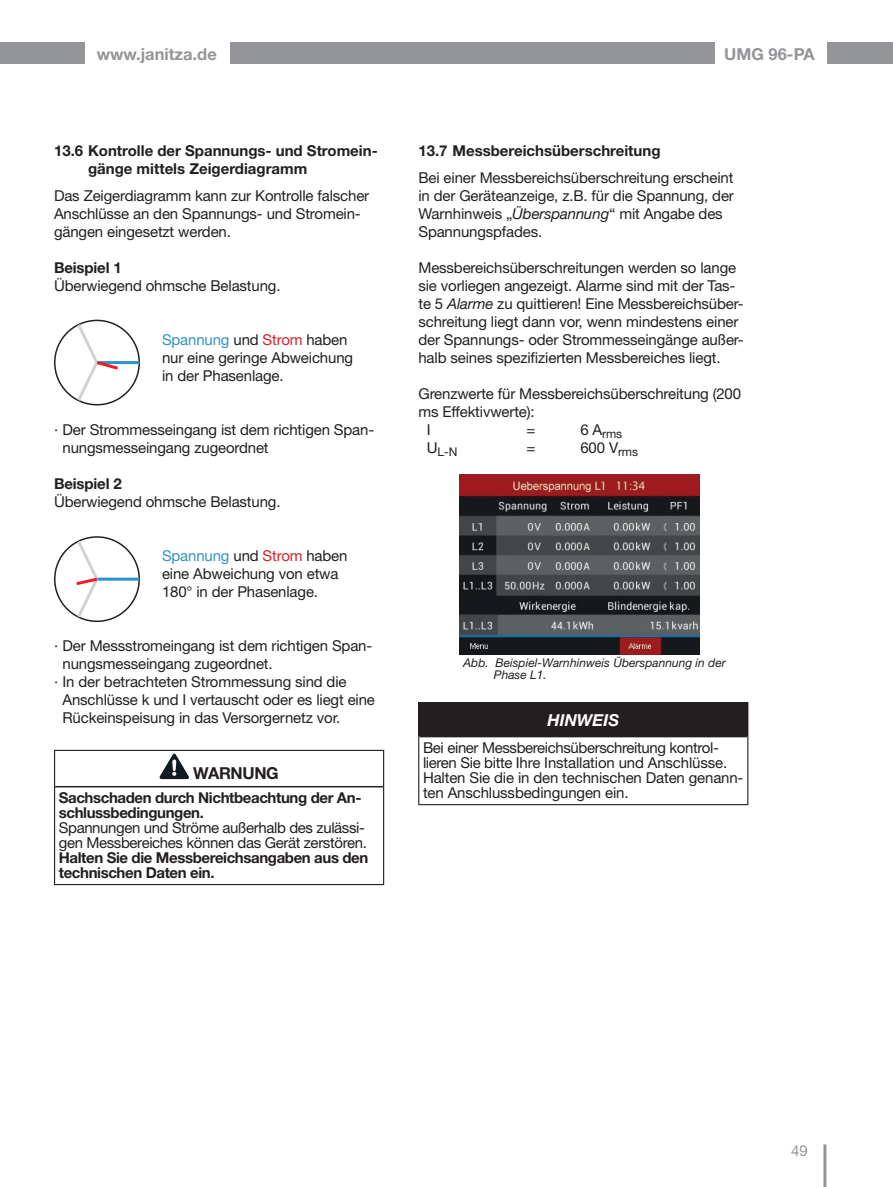
<style>
.page{position:relative;width:893px;height:1187px;background:#fff}
.page>*{position:absolute;margin:0;border:0;box-sizing:border-box;transform-origin:0 0}
.t1{font:700 16.5px "Helvetica Neue LT";color:#939598}
.t2{font:700 16.5px "Helvetica Neue LT";letter-spacing:-.02em;color:#231f20}
.t3{font:italic 700 16.5px "Helvetica Neue LT";color:#fff}
.t4{font:15px/18px "Helvetica Neue LT";letter-spacing:-.01em;color:#231f20}
.t5{font:700 15px/15px "Helvetica Neue LT";letter-spacing:-.025em;color:#231f20}
.t6{font:700 15px/18px "Helvetica Neue LT";color:#231f20}
.t7{font:15px "Helvetica Neue LT";color:#939598}
.t8{font:italic 12px/12px "Helvetica Neue LT";color:#231f20}
.t9{font:12px "Helvetica Neue LT";color:#231f20}
.s1{color:#3592c0}
.s2{color:#d1232a}
.s3{font-style:italic}
</style>
<div class="page">
<hr style="left:823px;top:1144px;width:3px;height:42px;background:#939598">
<div style="left:230px;top:43px;width:484px;height:21px;background:#939598"></div>
<div style="left:0;top:43px;width:85px;height:21px;background:#939598"></div>
<div style="left:827px;top:43px;width:66px;height:21px;background:#939598"></div>
<div style="left:54px;top:319px;width:86px;height:86px;border:2px solid #231f20;border-radius:50%"></div>
<hr style="left:97px;top:361px;width:43px;height:3px;background:#2a92d0">
<svg style="left:75px;top:321px;width:46px;height:83px"></svg>
<div style="left:54px;top:536px;width:86px;height:86px;border:2px solid #231f20;border-radius:50%"></div>
<hr style="left:97px;top:577px;width:43px;height:3px;background:#2a92d0">
<svg style="left:73px;top:537px;width:28px;height:83px"></svg>
<hr style="left:54px;top:786px;width:1px;height:97px;background:#231f20">
<hr style="left:383px;top:786px;width:1px;height:97px;background:#231f20">
<hr style="left:54px;top:883px;width:330px;height:2px;background:#231f20">
<hr style="left:54px;top:749px;width:330px;height:2px;background:#231f20">
<hr style="left:54px;top:751px;width:1px;height:35px;background:#231f20">
<hr style="left:383px;top:751px;width:1px;height:35px;background:#231f20">
<hr style="left:55px;top:786px;width:328px;height:1px;background:#231f20">
<svg style="left:160px;top:753px;width:29px;height:26px"></svg>
<img style="left:460px;top:474px;width:240px;height:180px">
<div style="left:419px;top:702px;width:329px;height:34px;background:#231f20"></div>
<hr style="left:418px;top:736px;width:1px;height:68px;background:#231f20">
<hr style="left:747px;top:736px;width:1px;height:68px;background:#231f20">
<hr style="left:418px;top:804px;width:330px;height:1px;background:#231f20">
<hr style="left:418px;top:702px;width:330px;height:1px;background:#231f20">
<hr style="left:418px;top:703px;width:1px;height:33px;background:#231f20">
<hr style="left:419px;top:735px;width:328px;height:2px;background:#231f20">
<p class="t1" style="left:97px;top:44px;width:122px">www.janitza.de</p>
<p class="t1" style="left:724px;top:44px;width:92px">UMG 96-PA</p>
<p class="t6" style="left:88px;top:142px;width:291px;text-indent:-34px">13.6 Kontrolle der Spannungs- und Stromein&shy;gänge mittels Zeigerdiagramm</p>
<p class="t4" style="left:54px;top:186px;width:317px">Das Zeigerdiagramm kann zur Kontrolle falscher<br>Anschlüsse an den Spannungs- und Stromein&shy;gängen eingesetzt werden.</p>
<p class="t5" style="left:54px;top:260px;width:69px">Beispiel 1</p>
<p class="t4" style="left:54px;top:276px;width:228px">Überwiegend ohmsche Belastung.</p>
<p class="t4" style="left:162px;top:330px;width:193px"><span class="s1">Spannung</span> und <span class="s2">Strom</span> haben nur eine geringe Abweichung in der Phasenlage.</p>
<p class="t4" style="left:63px;top:420px;width:313px;text-indent:-9px">· Der Strommesseingang ist dem richtigen Span&shy;nungsmesseingang zugeordnet</p>
<p class="t5" style="left:54px;top:476px;width:69px">Beispiel 2</p>
<p class="t4" style="left:54px;top:492px;width:228px">Überwiegend ohmsche Belastung.</p>
<p class="t4" style="left:162px;top:546px;width:187px"><span class="s1">Spannung</span> und <span class="s2">Strom</span> haben eine Abweichung von etwa<br>180° in der Phasenlage.</p>
<p class="t4" style="left:54px;top:636px;width:320px">· Der Messstromeingang ist dem richtigen Span-</p>
<p class="t4" style="left:63px;top:654px;width:212px">nungsmesseingang zugeordnet.</p>
<p class="t4" style="left:54px;top:672px;width:294px">· In der betrachteten Strommessung sind die</p>
<p class="t4" style="left:63px;top:690px;width:314px">Anschlüsse k und I vertauscht oder es liegt eine</p>
<p class="t4" style="left:63px;top:708px;width:279px">Rückeinspeisung in das Versorgernetz vor.</p>
<p class="t2" style="left:193px;top:763px;width:87px">WARNUNG</p>
<p class="t5" style="left:59px;top:789px;width:304px">Sachschaden durch Nichtbeachtung der An&shy;schlussbedingungen.</p>
<p class="t4" style="left:59px;top:819px;width:309px;line-height:15px">Spannungen und Ströme außerhalb des zulässi&shy;gen Messbereiches können das Gerät zerstören.</p>
<p class="t5" style="left:59px;top:849px;width:311px">Halten Sie die Messbereichsangaben aus den technischen Daten ein.</p>
<p class="t6" style="left:418px;top:142px;width:244px">13.7 Messbereichsüberschreitung</p>
<p class="t4" style="left:418px;top:168px;width:317px">Bei einer Messbereichsüberschreitung erscheint in der Geräteanzeige, z.B. für die Spannung, der Warnhinweis „<span class="s3">Überspannung</span>“ mit Angabe des Spannungspfades.</p>
<p class="t4" style="left:418px;top:258px;width:327px">Messbereichsüberschreitungen werden so lange sie vorliegen angezeigt. Alarme sind mit der Tas&shy;te 5 <span class="s3">Alarme</span> zu quittieren! Eine Messbereichsüber&shy;schreitung liegt dann vor, wenn mindestens einer der Spannungs- oder Strommesseingänge außer&shy;halb seines spezifizierten Messbereiches liegt.</p>
<p class="t4" style="left:418px;top:384px;width:324px">Grenzwerte für Messbereichsüberschreitung (200</p>
<p class="t4" style="left:418px;top:402px;width:118px">ms Effektivwerte):</p>
<p class="t4" style="left:427px;top:420px;width:5px">I</p>
<p class="t4" style="left:526px;top:420px;width:10px">=</p>
<p class="t9" style="left:580px;top:426px;width:43px"><sup>6</sup> <sup>A</sup>rms</p>
<p class="t9" style="left:427px;top:444px;width:32px"><sup>U</sup>L-N</p>
<p class="t4" style="left:526px;top:438px;width:10px">=</p>
<p class="t4" style="left:580px;top:438px;width:59px">600 V<sub>rms</sub></p>
<p class="t8" style="left:494px;top:656px;width:233px;text-indent:-23px">Abb. Beispiel-Warnhinweis Überspannung in der<br>Phase L1.</p>
<p class="t3" style="left:548px;top:710px;width:73px">HINWEIS</p>
<p class="t4" style="left:423px;top:739px;width:322px;line-height:15px">Bei einer Messbereichsüberschreitung kontrol&shy;lieren Sie bitte Ihre Installation und Anschlüsse.<br>Halten Sie die in den technischen Daten genann&shy;ten Anschlussbedingungen ein.</p>
<p class="t7" style="left:791px;top:1141px;width:18px">49</p>
</div>
